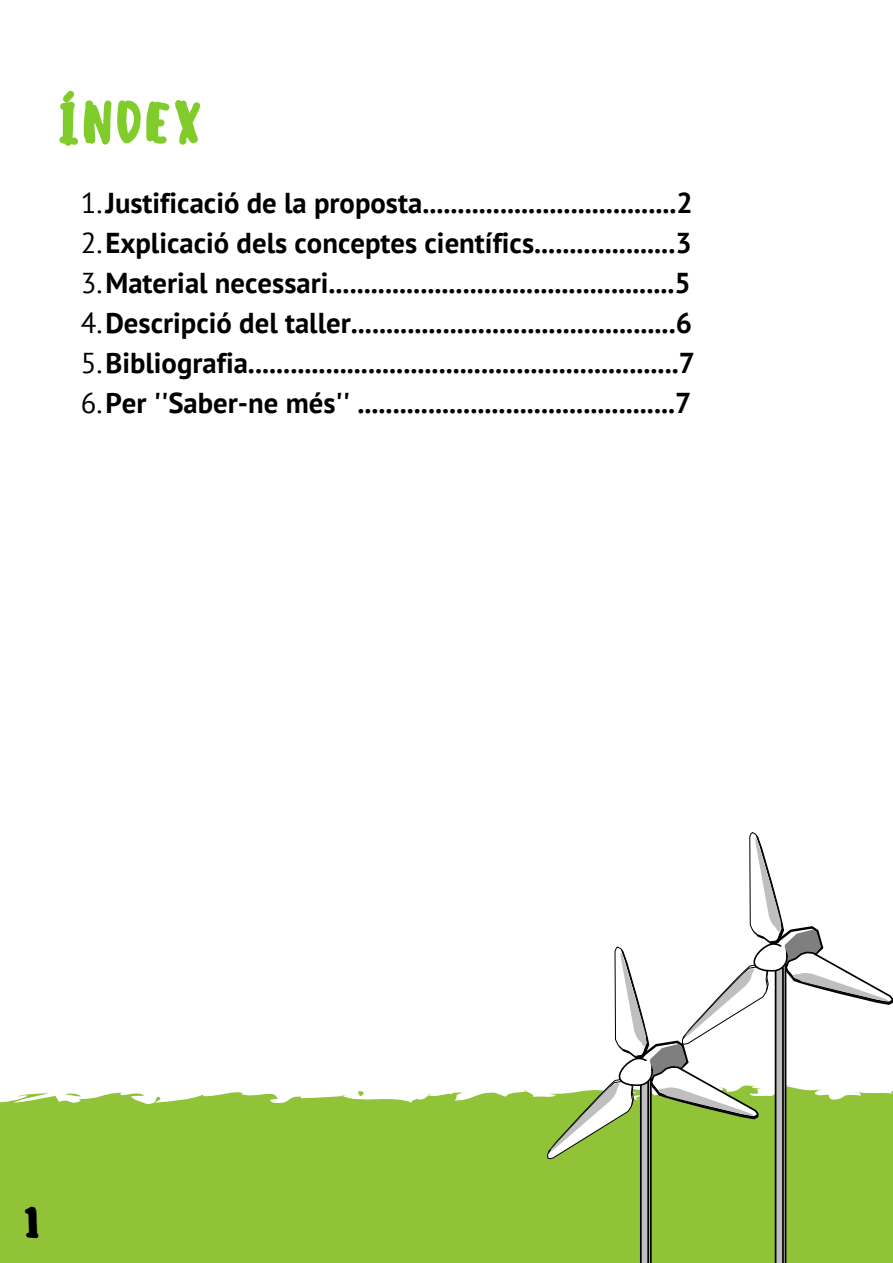
<style>
.page{position:relative;width:893px;height:1263px;background:#fff}
.page>*{position:absolute;margin:0;border:0;box-sizing:border-box;transform-origin:0 0}
.t1{font:500 57px "Sensei";color:#80cc2a}
.t2{font:500 39.75px "Sensei";color:#000}
.t3{font:700 28.72px/40px "PT Sans";color:#000}
.s1{font-weight:400}
</style>
<div class="page">
<div style="left:0;top:1089px;width:547px;height:174px;background:#90c337"></div>
<svg style="left:358px;top:1090px;width:8px;height:6px"></svg>
<svg style="left:66px;top:1092px;width:15px;height:5px"></svg>
<svg style="left:547px;top:832px;width:346px;height:431px"></svg>
<h1 class="t1" style="left:57px;top:89px;width:148px">ÍNDEX</h1>
<p class="t3" style="left:81px;top:182px;width:616px"><span class="s1">1.</span>Justificació de la proposta....................................2<br><span class="s1">2.</span>Explicació dels conceptes científics....................3<br><span class="s1">3.</span>Material necessari.................................................5<br><span class="s1">4.</span>Descripció del taller..............................................6<br><span class="s1">5.</span>Bibliografia.............................................................7<br><span class="s1">6.</span>Per ''Saber-ne més'' .............................................7</p>
<h2 class="t2" style="left:23px;top:1199px;width:19px">1</h2>
</div>
